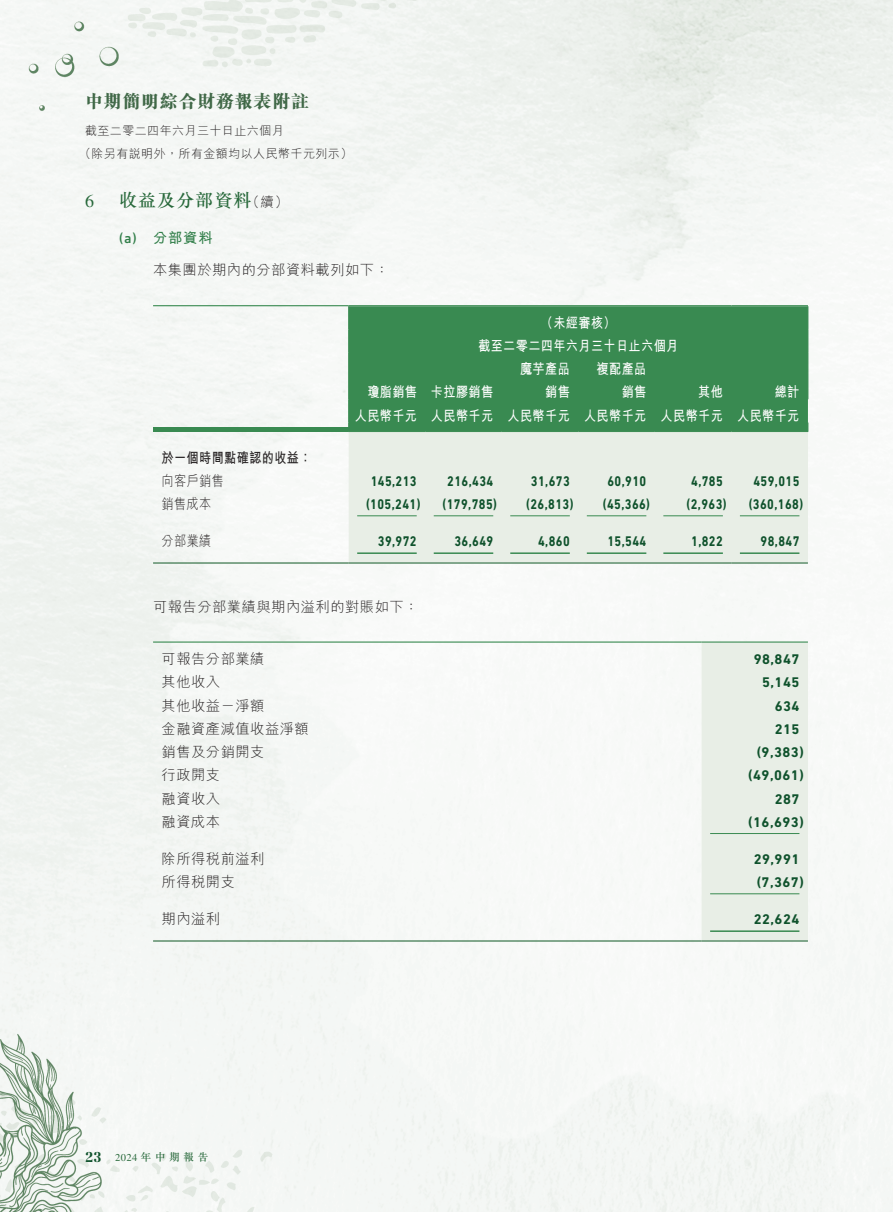
<style>
.page{position:relative;width:893px;height:1212px;background:#fff}
.page>*{position:absolute;margin:0;border:0;box-sizing:border-box;transform-origin:0 0}
.t1{font:800 18px "M Sung HK";letter-spacing:.04em;color:#406847}
._3__標題{font:500 18px "M Sung HK";letter-spacing:.06em;color:#28693b}
._3__標題-2{font:18px "Times LT Std";color:#28693b}
.t2{font:700 15px "Basilia Pro";color:#0f522c;scale:.9 1}
._1__內文{font:700 14.25px "DIN Next LT Pro";letter-spacing:.035em;color:#0f522c;scale:.85 1}
._1__內文-2{font:300 14.25px "M Hei HK";letter-spacing:.035em;color:#231f20}
._1__內文-3{font:700 14.25px "M Hei HK";letter-spacing:.035em;color:#fff;scale:.85 1}
._1__內文-4{font:700 14.25px "DIN Next LT Pro";letter-spacing:.035em;color:#0f522c}
._1__內文-5{font:300 14.25px "M Hei HK";letter-spacing:.035em;color:#231f20;scale:.85 1}
._1__內文-6{font:700 14.25px "M Hei HK";letter-spacing:.035em;color:#231f20;scale:.85 1}
._4__副標題{font:700 14.25px "M Hei HK";color:#327f4a}
._4__副標題-2{font:500 14.25px "DIN Next LT Pro";color:#327f4a}
._3__標題-3{font:300 13.5px "M Hei HK";color:#231f20}
.t3{font:300 12px/23.2px "M Hei HK";letter-spacing:.035em;color:#231f20}
.t4{font:500 10.5px "M Sung HK";letter-spacing:.35em;color:#28693b}
.s1{font-family:"Times LT Std";font-weight:400}
</style>
<div class="page">
<div style="left:0;top:0;width:892px;height:1212px;background:#f4f7f5"></div>
<div style="left:349px;top:306px;width:459px;height:125px;background:#398a51"></div>
<hr style="left:153px;top:427px;width:196px;height:4px;background:#398a51">
<div style="left:349px;top:432px;width:459px;height:130px;background:#e8eee6"></div>
<svg style="left:348px;top:306px;width:1px;height:47px"></svg>
<svg style="left:807px;top:306px;width:1px;height:47px"></svg>
<hr style="left:348px;top:353px;width:1px;height:46px;background:#398a51">
<hr style="left:807px;top:353px;width:1px;height:46px;background:#398a51">
<svg style="left:348px;top:399px;width:1px;height:28px"></svg>
<hr style="left:348px;top:431px;width:77px;height:1px;background:#398a51">
<hr style="left:425px;top:431px;width:77px;height:1px;background:#398a51">
<hr style="left:502px;top:431px;width:76px;height:1px;background:#398a51">
<hr style="left:578px;top:431px;width:77px;height:1px;background:#398a51">
<hr style="left:655px;top:431px;width:76px;height:1px;background:#398a51">
<hr style="left:731px;top:431px;width:77px;height:1px;background:#398a51">
<hr style="left:153px;top:305px;width:196px;height:1px;background:#398a51">
<hr style="left:349px;top:305px;width:382px;height:1px;background:#398a51">
<hr style="left:731px;top:305px;width:77px;height:1px;background:#398a51">
<hr style="left:357px;top:515px;width:60px;height:1px;background:#398a51">
<hr style="left:434px;top:515px;width:59px;height:1px;background:#398a51">
<hr style="left:510px;top:515px;width:60px;height:1px;background:#398a51">
<hr style="left:587px;top:515px;width:59px;height:1px;background:#398a51">
<hr style="left:663px;top:515px;width:60px;height:1px;background:#398a51">
<hr style="left:740px;top:515px;width:59px;height:1px;background:#398a51">
<hr style="left:357px;top:552px;width:60px;height:2px;background:#398a51">
<hr style="left:434px;top:552px;width:59px;height:2px;background:#398a51">
<hr style="left:510px;top:552px;width:60px;height:2px;background:#398a51">
<hr style="left:587px;top:552px;width:59px;height:2px;background:#398a51">
<hr style="left:663px;top:552px;width:60px;height:2px;background:#398a51">
<hr style="left:740px;top:552px;width:59px;height:2px;background:#398a51">
<hr style="left:153px;top:562px;width:196px;height:1px;background:#28693b">
<hr style="left:349px;top:562px;width:382px;height:1px;background:#28693b">
<hr style="left:731px;top:562px;width:77px;height:1px;background:#28693b">
<div style="left:702px;top:643px;width:106px;height:297px;background:#e8eee6"></div>
<hr style="left:153px;top:641px;width:549px;height:2px;background:#398a51">
<hr style="left:702px;top:641px;width:106px;height:2px;background:#398a51">
<hr style="left:710px;top:833px;width:89px;height:1px;background:#398a51">
<hr style="left:710px;top:893px;width:89px;height:1px;background:#398a51">
<hr style="left:710px;top:930px;width:89px;height:2px;background:#398a51">
<hr style="left:153px;top:940px;width:549px;height:1px;background:#28693b">
<hr style="left:702px;top:940px;width:106px;height:1px;background:#28693b">
<p class="t1" style="left:85px;top:92px;width:226px">中期簡明綜合財務報表附註</p>
<p class="t3" style="left:79px;top:119px;width:275px;text-indent:6px">截至二零二四年六月三十日止六個月<br>（除另有說明外，所有金額均以人民幣千元列示(</p>
<p class="_3__標題-2" style="left:85px;top:191px;width:10px">6</p>
<p class="_3__標題" style="left:119px;top:188px;width:134px">收益及分部資料</p>
<p class="_3__標題-3" style="left:246px;top:196px;width:44px">（續(</p>
<p class="_4__副標題-2" style="left:119px;top:230px;width:19px">a( )</p>
<p class="_4__副標題" style="left:153px;top:228px;width:61px">分部資料</p>
<p class="_1__內文-2" style="left:153px;top:263px;width:237px">本集團於期內的分部資料載列如下：</p>
<p class="_1__內文-3" style="left:367px;top:382px;width:60px">瓊脂銷售</p>
<p class="_1__內文-3" style="left:541px;top:312px;width:89px">（未經審核(</p>
<p class="_1__內文-3" style="left:478px;top:335px;width:237px">截至二零二四年六月三十日止六個月</p>
<p class="_1__內文-3" style="left:431px;top:382px;width:75px">卡拉膠銷售</p>
<p class="_1__內文-3" style="left:520px;top:359px;width:60px">魔芋產品</p>
<p class="_1__內文-3" style="left:545px;top:382px;width:30px">銷售</p>
<p class="_1__內文-3" style="left:597px;top:359px;width:60px">複配產品</p>
<p class="_1__內文-3" style="left:622px;top:382px;width:30px">銷售</p>
<p class="_1__內文-3" style="left:698px;top:382px;width:30px">其他</p>
<p class="_1__內文-3" style="left:775px;top:382px;width:30px">總計</p>
<p class="_1__內文-3" style="left:355px;top:405px;width:75px">人民幣千元</p>
<p class="_1__內文-3" style="left:431px;top:405px;width:75px">人民幣千元</p>
<p class="_1__內文-3" style="left:507px;top:405px;width:75px">人民幣千元</p>
<p class="_1__內文-3" style="left:584px;top:405px;width:75px">人民幣千元</p>
<p class="_1__內文-3" style="left:661px;top:405px;width:75px">人民幣千元</p>
<p class="_1__內文-3" style="left:737px;top:405px;width:75px">人民幣千元</p>
<p class="_1__內文-6" style="left:162px;top:447px;width:178px">於一個時間點確認的收益：</p>
<p class="_1__內文-5" style="left:162px;top:473px;width:75px">向客戶銷售</p>
<p class="_1__內文" style="left:371px;top:473px;width:56px">145,213</p>
<p class="_1__內文" style="left:447px;top:473px;width:56px">216,434</p>
<p class="_1__內文" style="left:531px;top:473px;width:47px">31,673</p>
<p class="_1__內文" style="left:607px;top:473px;width:47px">60,910</p>
<p class="_1__內文" style="left:691px;top:473px;width:39px">4,785</p>
<p class="_1__內文" style="left:753px;top:473px;width:56px">459,015</p>
<p class="_1__內文-5" style="left:162px;top:497px;width:60px">銷售成本</p>
<p class="_1__內文" style="left:366px;top:496px;width:65px">)105,241(</p>
<p class="_1__內文" style="left:443px;top:496px;width:65px">)179,785(</p>
<p class="_1__內文" style="left:526px;top:496px;width:57px">)26,813(</p>
<p class="_1__內文" style="left:603px;top:496px;width:57px">)45,366(</p>
<p class="_1__內文" style="left:686px;top:496px;width:49px">)2,963(</p>
<p class="_1__內文" style="left:749px;top:496px;width:65px">)360,168(</p>
<p class="_1__內文-5" style="left:162px;top:534px;width:60px">分部業績</p>
<p class="_1__內文" style="left:378px;top:533px;width:47px">39,972</p>
<p class="_1__內文" style="left:454px;top:533px;width:47px">36,649</p>
<p class="_1__內文" style="left:538px;top:533px;width:39px">4,860</p>
<p class="_1__內文" style="left:607px;top:533px;width:47px">15,544</p>
<p class="_1__內文" style="left:691px;top:533px;width:39px">1,822</p>
<p class="_1__內文" style="left:760px;top:533px;width:47px">98,847</p>
<p class="_1__內文-2" style="left:153px;top:599px;width:267px">可報告分部業績與期內溢利的對賬如下：</p>
<p class="_1__內文-2" style="left:162px;top:651px;width:104px">可報告分部業績</p>
<p class="_1__內文-4" style="left:754px;top:651px;width:47px">98,847</p>
<p class="_1__內文-2" style="left:162px;top:675px;width:60px">其他收入</p>
<p class="_1__內文-4" style="left:762px;top:674px;width:39px">5,145</p>
<p class="_1__內文-2" style="left:162px;top:698px;width:104px">其他收益－淨額</p>
<p class="_1__內文-4" style="left:775px;top:697px;width:26px">634</p>
<p class="_1__內文-2" style="left:162px;top:721px;width:149px">金融資產減值收益淨額</p>
<p class="_1__內文-4" style="left:775px;top:721px;width:26px">215</p>
<p class="_1__內文-2" style="left:162px;top:744px;width:104px">銷售及分銷開支</p>
<p class="_1__內文-4" style="left:757px;top:744px;width:49px">)9,383(</p>
<p class="_1__內文-2" style="left:162px;top:768px;width:60px">行政開支</p>
<p class="_1__內文-4" style="left:748px;top:767px;width:57px">)49,061(</p>
<p class="_1__內文-2" style="left:162px;top:791px;width:60px">融資收入</p>
<p class="_1__內文-4" style="left:775px;top:790px;width:26px">287</p>
<p class="_1__內文-2" style="left:162px;top:814px;width:60px">融資成本</p>
<p class="_1__內文-4" style="left:748px;top:814px;width:57px">)16,693(</p>
<p class="_1__內文-2" style="left:162px;top:851px;width:104px">除所得稅前溢利</p>
<p class="_1__內文-4" style="left:754px;top:851px;width:47px">29,991</p>
<p class="_1__內文-2" style="left:162px;top:874px;width:75px">所得稅開支</p>
<p class="_1__內文-4" style="left:757px;top:874px;width:49px">)7,367(</p>
<p class="_1__內文-2" style="left:162px;top:911px;width:60px">期內溢利</p>
<p class="_1__內文-4" style="left:754px;top:911px;width:47px">22,624</p>
<p class="t2" style="left:85px;top:1148px;width:19px">23</p>
<p class="t4" style="left:115px;top:1149px;width:95px"><span class="s1">2024</span>年中期報告</p>
</div>
